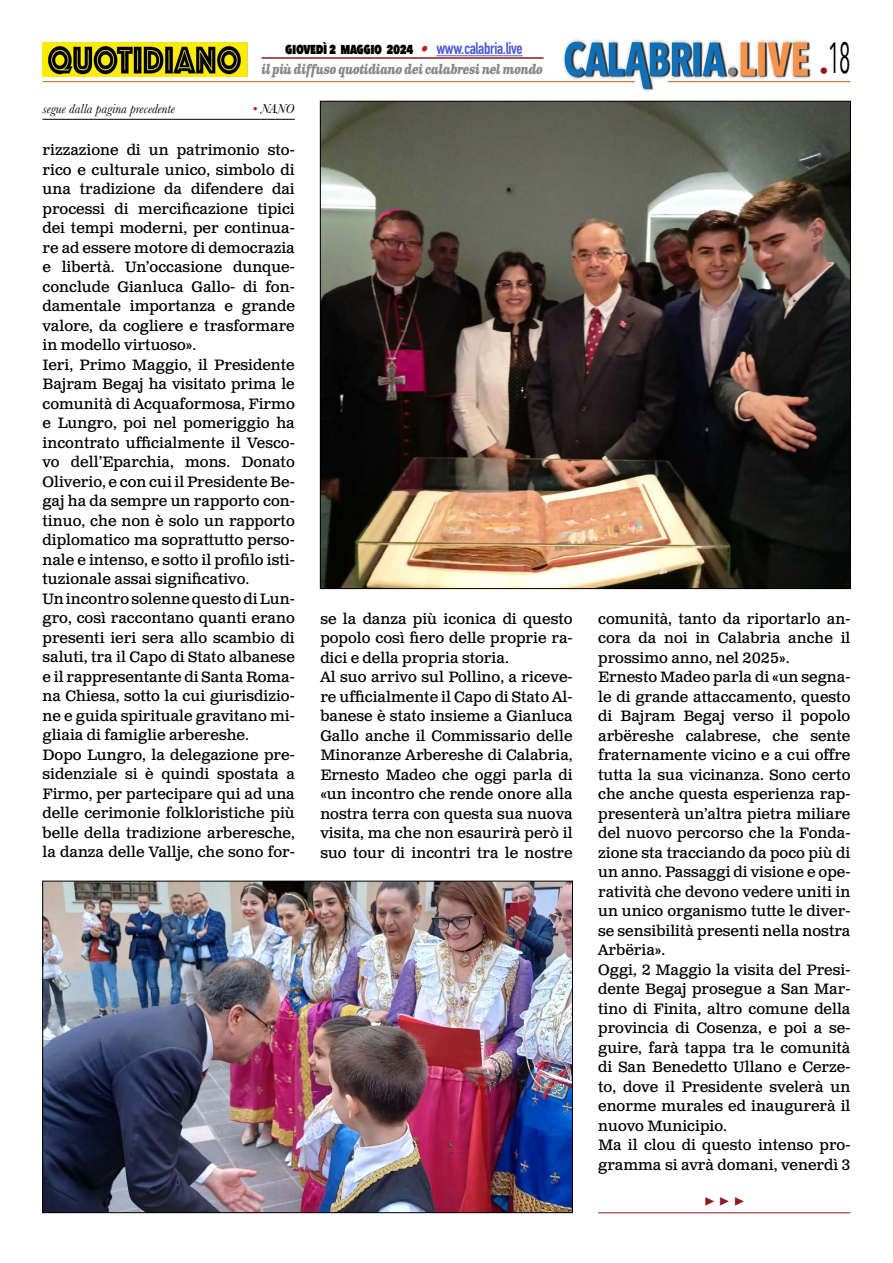
<style>
.page{position:relative;width:893px;height:1263px;background:#fff}
.page>*{position:absolute;margin:0;border:0;box-sizing:border-box;transform-origin:0 0}
.t1{font:43.5px "Avenir Next Condensed";color:#000;scale:.55 1}
.t2{font:700 18px "Minion Pro";color:#8b1c1f}
.t3{font:15px/19.5px "Clarendon Text Pro";color:#000}
.t4{font:800 15px "Avenir Next Condensed";letter-spacing:-.03em;color:#000;scale:.9 1}
.t5{font:italic 700 13.5px "Clarendon Text Pro";letter-spacing:-.05em;color:#878787;scale:.79 1}
.t6{font:italic 13.5px "Baskerville";color:#000}
.s1{font-family:"Clarendon Text Pro";font-weight:700;font-style:italic;color:#ca181a}
.s2{font-family:"DIN Condensed";font-weight:700;font-size:16.5px;color:#4f5cd6}
.s3{color:#ca181a}
</style>
<div class="page">
<img style="left:563px;top:39px;width:248px;height:51px">
<hr style="left:43px;top:81px;width:592px;height:1px;background:#c85a19">
<hr style="left:668px;top:81px;width:182px;height:1px;background:#c85a19">
<hr style="left:436px;top:55px;width:87px;height:1px;background:#4f5cd6">
<hr style="left:261px;top:57px;width:282px;height:2px;background:#8b1c1f">
<img style="left:43px;top:42px;width:204px;height:35px">
<img style="left:322px;top:103px;width:527px;height:484px">
<hr style="left:598px;top:1212px;width:252px;height:1px;background:#8b1c1f">
<img style="left:45px;top:883px;width:526px;height:328px">
<hr style="left:43px;top:119px;width:252px;height:1px;background:#000">
<p class="t4" style="left:285px;top:39px;width:265px">GIOVEDÌ 2 MAGGIO 2024 <span class="s1">•</span> <span class="s2">www.calabria.live</span></p>
<p class="t5" style="left:261px;top:61px;width:358px">il più diffuso quotidiano dei calabresi nel mondo</p>
<p class="t6" style="left:43px;top:99px;width:134px">segue dalla pagina precedente</p>
<p class="t6" style="left:253px;top:99px;width:43px"><span class="s3">•</span> NANO</p>
<h1 class="t1" style="left:820px;top:20px;width:58px"><sub>•</sub>18</h1>
<p class="t3" style="left:43px;top:141px;width:254px">rizzazione di un patrimonio sto&shy;rico e culturale unico, simbolo di una tradizione da difendere dai processi di mercificazione tipici dei tempi moderni, per continua&shy;re ad essere motore di democrazia e libertà. Un’occasione dunque&shy;conclude Gianluca Gallo- di fon&shy;damentale importanza e grande valore, da cogliere e trasformare in modello virtuoso».<br>Ieri, Primo Maggio, il Presidente Bajram Begaj ha visitato prima le comunità di Acquaformosa, Firmo e Lungro, poi nel pomeriggio ha incontrato ufficialmente il Vesco&shy;vo dell’Eparchia, mons. Donato Oliverio, e con cui il Presidente Be&shy;gaj ha da sempre un rapporto con&shy;tinuo, che non è solo un rapporto diplomatico ma soprattutto perso&shy;nale e intenso, e sotto il profilo isti&shy;tuzionale assai significativo.<br>Un incontro solenne questo di Lun&shy;gro, così raccontano quanti erano presenti ieri sera allo scambio di saluti, tra il Capo di Stato albanese e il rappresentante di Santa Roma&shy;na Chiesa, sotto la cui giurisdizio&shy;ne e guida spirituale gravitano mi&shy;gliaia di famiglie arbereshe.<br>Dopo Lungro, la delegazione pre&shy;sidenziale si è quindi spostata a Firmo, per partecipare qui ad una delle cerimonie folkloristiche più belle della tradizione arberesche, la danza delle Vallje, che sono for-</p>
<p class="t3" style="left:320px;top:610px;width:254px">se la danza più iconica di questo popolo così fiero delle proprie ra&shy;dici e della propria storia.<br>Al suo arrivo sul Pollino, a riceve&shy;re ufficialmente il Capo di Stato Al&shy;banese è stato insieme a Gianluca Gallo anche il Commissario delle Minoranze Arbereshe di Calabria, Ernesto Madeo che oggi parla di «un incontro che rende onore alla nostra terra con questa sua nuova visita, ma che non esaurirà però il suo tour di incontri tra le nostre</p>
<p class="t3" style="left:598px;top:610px;width:254px">comunità, tanto da riportarlo an&shy;cora da noi in Calabria anche il prossimo anno, nel 2025».<br>Ernesto Madeo parla di «un segna&shy;le di grande attaccamento, questo di Bajram Begaj verso il popolo arbëreshe calabrese, che sente fraternamente vicino e a cui offre tutta la sua vicinanza. Sono certo che anche questa esperienza rap&shy;presenterà un’altra pietra miliare del nuovo percorso che la Fonda&shy;zione sta tracciando da poco più di un anno. Passaggi di visione e ope&shy;ratività che devono vedere uniti in un unico organismo tutte le diver&shy;se sensibilità presenti nella nostra<br>Arbëria».<br>Oggi, 2 Maggio la visita del Presi&shy;dente Begaj prosegue a San Mar&shy;tino di Finita, altro comune della provincia di Cosenza, e poi a se&shy;guire, farà tappa tra le comunità di San Benedetto Ullano e Cerze&shy;to, dove il Presidente svelerà un enorme murales ed inaugurerà il nuovo Municipio.<br>Ma il clou di questo intenso pro&shy;gramma si avrà domani, venerdì 3</p>
<p class="t2" style="left:704px;top:1188px;width:42px">▶ ▶ ▶</p>
</div>
